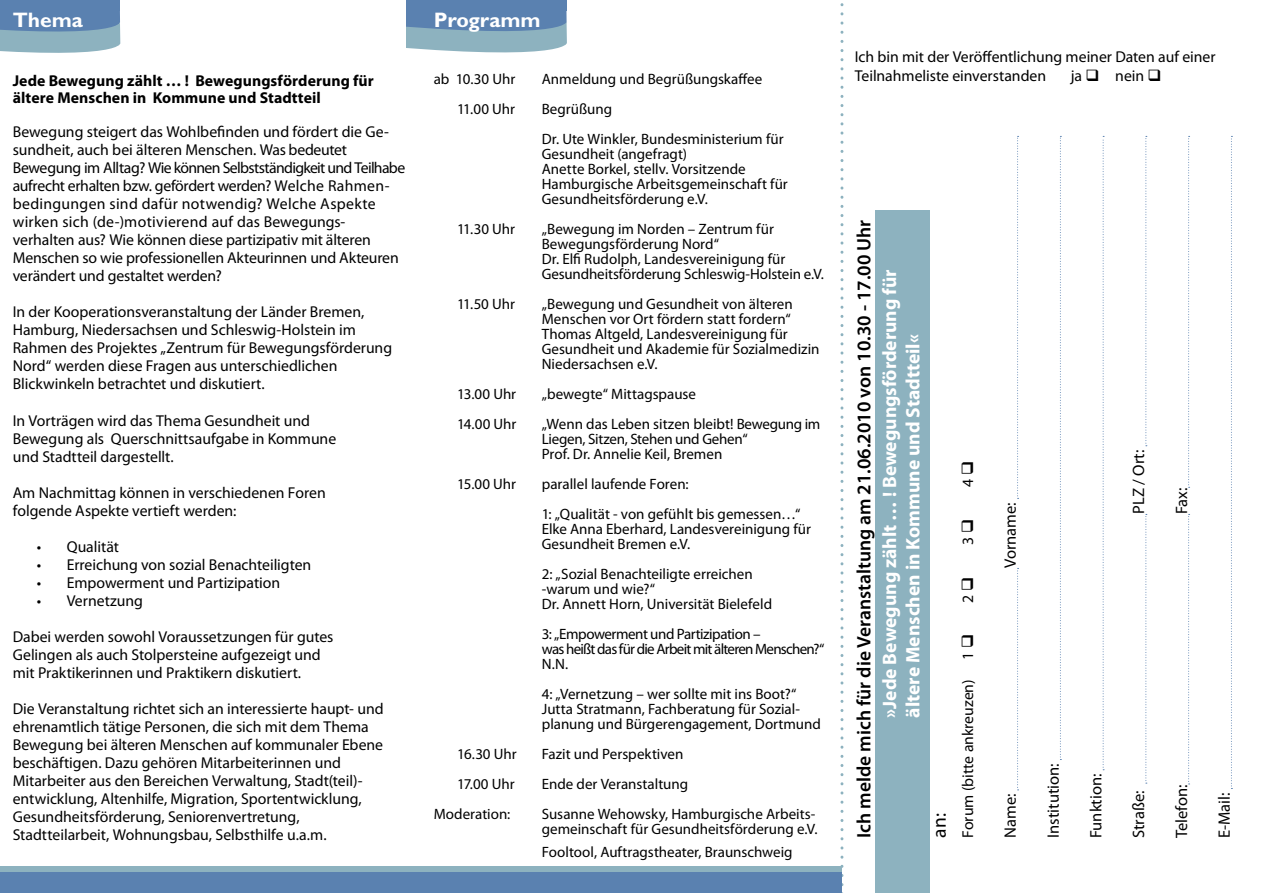
<style>
.page{position:relative;width:1263px;height:893px;background:#fff}
.page>*{position:absolute;margin:0;border:0;box-sizing:border-box;transform-origin:0 0}
.t1{font:700 21px "Gill Sans Std";color:#fff}
.t2{font:700 19.5px/23.4px "Myriad Pro";color:#fff}
.t3{font:600 19.5px "Myriad Pro";color:#000}
.t4{font:19.5px "Myriad Pro";color:#000}
.t5{font:16.5px "Myriad Pro";color:#000}
.t6{font:15.75px/18px "Myriad Pro";letter-spacing:-.005em;color:#000}
.t7{font:700 15.75px/16.5px "Myriad Pro";letter-spacing:.005em;color:#000}
.t8{font:15px/15px "Myriad Pro";color:#000}
.t9{font:15px/15px "Myriad Pro";letter-spacing:-.045em;color:#000}
</style>
<div class="page">
<svg style="left:406px;top:0;width:161px;height:53px;background:#759ab9"></svg>
<svg style="left:0;top:0;width:120px;height:53px;background:#7398b8"></svg>
<svg style="left:840px;top:3px;width:3px;height:890px"></svg>
<div style="left:0;top:866px;width:842px;height:27px;background:#5a81b0"></div>
<div style="left:0;top:866px;width:842px;height:5px;background:#8db2bf"></div>
<div style="left:874px;top:210px;width:55px;height:683px;background:#8db2bf"></div>
<svg style="left:1017px;top:568px;width:1px;height:222px"></svg>
<svg style="left:1017px;top:136px;width:1px;height:363px"></svg>
<svg style="left:1060px;top:136px;width:1px;height:624px"></svg>
<svg style="left:1103px;top:136px;width:1px;height:634px"></svg>
<svg style="left:1145px;top:514px;width:2px;height:270px"></svg>
<svg style="left:1145px;top:136px;width:2px;height:310px"></svg>
<svg style="left:1188px;top:514px;width:2px;height:270px"></svg>
<svg style="left:1188px;top:136px;width:2px;height:352px"></svg>
<svg style="left:1231px;top:136px;width:1px;height:653px"></svg>
<h1 class="t1" style="left:13px;top:8px;width:72px">Thema</h1>
<h1 class="t1" style="left:434px;top:8px;width:108px">Programm</h1>
<p class="t7" style="left:13px;top:72px;width:362px">Jede Bewegung zählt … ! Bewegungsförderung für ältere Menschen in Kommune und Stadtteil</p>
<p class="t6" style="left:13px;top:123px;width:394px">Bewegung steigert das Wohlbefinden und fördert die Ge&shy;sundheit, auch bei älteren Menschen. Was bedeutet Bewegung im Alltag? Wie können Selbstständigkeit und Teilhabe aufrecht erhalten bzw. gefördert werden? Welche Rahmen&shy;bedingungen sind dafür notwendig? Welche Aspekte wirken sich (de-)motivierend auf das Bewegungs&shy;verhalten aus? Wie können diese partizipativ mit älteren Menschen so wie professionellen Akteurinnen und Akteuren verändert und gestaltet werden?</p>
<p class="t6" style="left:13px;top:303px;width:381px">In der Kooperationsveranstaltung der Länder Bremen, Hamburg, Niedersachsen und Schleswig-Holstein im Rahmen des Projektes „Zentrum für Bewegungsförderung Nord“ werden diese Fragen aus unterschiedlichen Blickwinkeln betrachtet und diskutiert.</p>
<p class="t6" style="left:13px;top:411px;width:325px">In Vorträgen wird das Thema Gesundheit und<br>Bewegung als Querschnittsaufgabe in Kommune und Stadtteil dargestellt.</p>
<p class="t6" style="left:13px;top:483px;width:315px">Am Nachmittag können in verschiedenen Foren folgende Aspekte vertieft werden:</p>
<p class="t6" style="left:37px;top:537px;width:84px">• Qualität</p>
<p class="t6" style="left:37px;top:555px;width:276px">• Erreichung von sozial Benachteiligten</p>
<p class="t6" style="left:37px;top:573px;width:245px">• Empowerment und Partizipation</p>
<p class="t6" style="left:37px;top:591px;width:108px">• Vernetzung</p>
<p class="t6" style="left:13px;top:627px;width:322px">Dabei werden sowohl Voraussetzungen für gutes<br>Gelingen als auch Stolpersteine aufgezeigt und mit Praktikerinnen und Praktikern diskutiert.</p>
<p class="t6" style="left:13px;top:699px;width:372px">Die Veranstaltung richtet sich an interessierte haupt- und ehrenamtlich tätige Personen, die sich mit dem Thema Bewegung bei älteren Menschen auf kommunaler Ebene beschäftigen. Dazu gehören Mitarbeiterinnen und Mitarbeiter aus den Bereichen Verwaltung, Stadt(teil)- entwicklung, Altenhilfe, Migration, Sportentwicklung, Gesundheitsförderung, Seniorenvertretung, Stadtteilarbeit, Wohnungsbau, Selbsthilfe u.a.m.</p>
<p class="t8" style="left:434px;top:72px;width:83px">ab 10.30 Uhr</p>
<p class="t8" style="left:542px;top:72px;width:222px">Anmeldung und Begrüßungskaffee</p>
<p class="t8" style="left:457px;top:102px;width:59px">11.00 Uhr</p>
<p class="t8" style="left:542px;top:94px;width:243px;line-height:30px">Begrüßung<br>Dr. Ute Winkler, Bundesministerium für</p>
<p class="t8" style="left:542px;top:147px;width:248px">Gesundheit (angefragt)<br>Anette Borkel, stellv. Vorsitzende<br>Hamburgische Arbeitsgemeinschaft für<br>Gesundheitsförderung e.V.</p>
<p class="t8" style="left:457px;top:222px;width:59px">11.30 Uhr</p>
<p class="t8" style="left:542px;top:222px;width:284px">„Bewegung im Norden – Zentrum für Bewegungsförderung Nord“<br>Dr. Elfi Rudolph, Landesvereinigung für Gesundheitsförderung Schleswig-Holstein e.V.</p>
<p class="t8" style="left:457px;top:297px;width:59px">11.50 Uhr</p>
<p class="t8" style="left:542px;top:297px;width:279px">„Bewegung und Gesundheit von älteren Menschen vor Ort fördern statt fordern“ Thomas Altgeld, Landesvereinigung für Gesundheit und Akademie für Sozialmedizin Niedersachsen e.V.</p>
<p class="t8" style="left:457px;top:387px;width:61px">13.00 Uhr</p>
<p class="t8" style="left:542px;top:387px;width:156px">„bewegte“ Mittagspause</p>
<p class="t8" style="left:457px;top:417px;width:61px">14.00 Uhr</p>
<p class="t8" style="left:542px;top:417px;width:280px">„Wenn das Leben sitzen bleibt! Bewegung im<br>Liegen, Sitzen, Stehen und Gehen“<br>Prof. Dr. Annelie Keil, Bremen</p>
<p class="t8" style="left:457px;top:477px;width:61px">15.00 Uhr</p>
<p class="t8" style="left:542px;top:469px;width:260px;line-height:30px">parallel laufende Foren:<br>1: „Qualität - von gefühlt bis gemessen…“</p>
<p class="t8" style="left:542px;top:522px;width:271px">Elke Anna Eberhard, Landesvereinigung für<br>Gesundheit Bremen e.V.</p>
<p class="t8" style="left:542px;top:567px;width:232px">2: „Sozial Benachteiligte erreichen -warum und wie?“<br>Dr. Annett Horn, Universität Bielefeld</p>
<p class="t9" style="left:542px;top:627px;width:284px">3: „Empowerment und Partizipation –<br>was heißt das für die Arbeit mit älteren Menschen?“<br>N.N.</p>
<p class="t8" style="left:542px;top:687px;width:281px">4: „Vernetzung – wer sollte mit ins Boot?“<br>Jutta Stratmann, Fachberatung für Sozial&shy;planung und Bürgerengagement, Dortmund</p>
<p class="t8" style="left:457px;top:747px;width:61px">16.30 Uhr</p>
<p class="t8" style="left:542px;top:747px;width:143px">Fazit und Perspektiven</p>
<p class="t8" style="left:457px;top:777px;width:59px">17.00 Uhr</p>
<p class="t8" style="left:542px;top:777px;width:148px">Ende der Veranstaltung</p>
<p class="t8" style="left:434px;top:807px;width:78px">Moderation:</p>
<p class="t8" style="left:542px;top:807px;width:277px">Susanne Wehowsky, Hamburgische Arbeits&shy;gemeinschaft für Gesundheitsförderung e.V.</p>
<p class="t8" style="left:542px;top:844px;width:252px">Fooltool, Auftragstheater, Braunschweig</p>
<p class="t6" style="left:855px;top:47px;width:362px;line-height:18.9px">Ich bin mit der Veröffentlichung meiner Daten auf einer<br>Teilnahmeliste einverstanden</p>
<p class="t6" style="left:1071px;top:66px;width:92px">ja ❑ nein ❑</p>
<p class="t3" style="left:851px;top:838px;width:620px;rotate:-90deg">Ich melde mich für die Veranstaltung am 21.06.2010 von 10.30 - 17.00 Uhr</p>
<p class="t2" style="left:877px;top:718px;width:450px;rotate:-90deg">»Jede Bewegung zählt … ! Bewegungsförderung für ältere Menschen in Kommune und Stadtteil«</p>
<p class="t4" style="left:927px;top:838px;width:26px;rotate:-90deg">an:</p>
<p class="t6" style="left:959px;top:487px;width:28px;rotate:-90deg">4❑</p>
<p class="t6" style="left:959px;top:545px;width:28px;rotate:-90deg">3❑</p>
<p class="t6" style="left:959px;top:603px;width:28px;rotate:-90deg">2❑</p>
<p class="t6" style="left:959px;top:838px;width:205px;rotate:-90deg">Forum (bitte ankreuzen) 1 ❑</p>
<p class="t5" style="left:1000px;top:568px;width:67px;rotate:-90deg">Vorname:</p>
<p class="t5" style="left:1000px;top:838px;width:46px;rotate:-90deg">Name:</p>
<p class="t5" style="left:1128px;top:514px;width:66px;rotate:-90deg">PLZ / Ort:</p>
<p class="t5" style="left:1171px;top:514px;width:28px;rotate:-90deg">Fax:</p>
<p class="t5" style="left:1043px;top:838px;width:76px;rotate:-90deg">Institution:</p>
<p class="t5" style="left:1086px;top:838px;width:66px;rotate:-90deg">Funktion:</p>
<p class="t5" style="left:1128px;top:838px;width:49px;rotate:-90deg">Straße:</p>
<p class="t5" style="left:1171px;top:838px;width:55px;rotate:-90deg">Telefon:</p>
<p class="t5" style="left:1214px;top:838px;width:47px;rotate:-90deg">E-Mail:</p>
</div>
